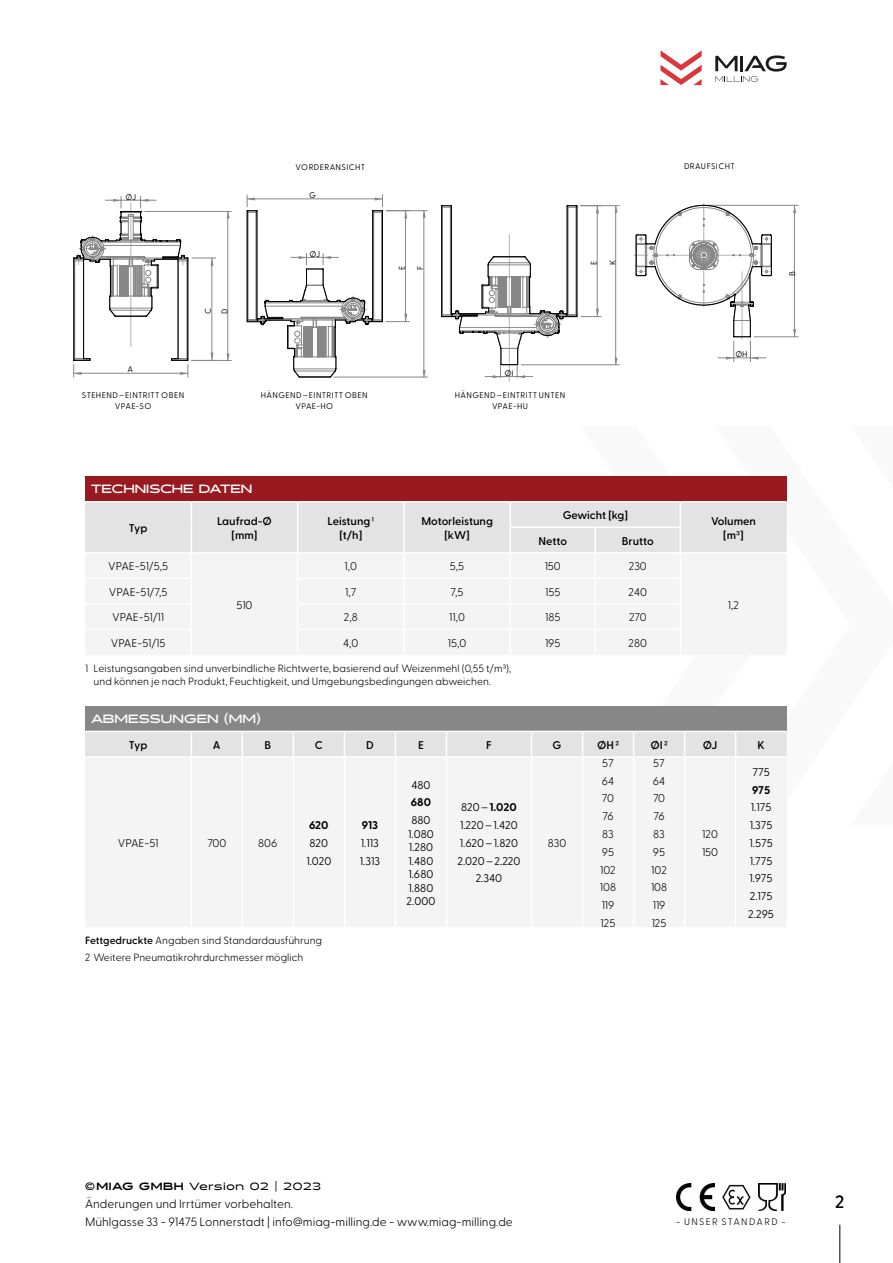
<style>
.page{position:relative;width:893px;height:1263px;background:#fff}
.page>*{position:absolute;margin:0;border:0;box-sizing:border-box;transform-origin:0 0}
.t1{font:600 18px "Greycliff CF";color:#000}
.t2{font:300 12px/18px "Greycliff CF";color:#000}
.t3{font:700 12px "Halogen";color:#fff}
.t4{font:300 11.25px/17.7px "Greycliff CF";letter-spacing:-.005em;color:#000}
.t5{font:11.25px/17.7px "Greycliff CF";color:#000}
.t6{font:600 11.25px/13.5px "Greycliff CF";color:#000;text-align:center}
.t7{font:700 11.25px "Greycliff CF";color:#000}
.t8{font:300 10.5px/13.5px "Greycliff CF";color:#000}
.t9{font:500 10.5px "Halogen";letter-spacing:.06em;color:#000}
.t10{font:300 9.6px "Greycliff CF";letter-spacing:.13em;color:#000}
.t11{font:8.25px/10.5px "Greycliff CF";letter-spacing:.04em;color:#000;text-align:center}
.s1{font-weight:600}
.s2{font-weight:700}
.s3{font-weight:900}
</style>
<div class="page">
<img style="left:676px;top:1183px;width:38px;height:27px">
<img style="left:722px;top:1184px;width:29px;height:26px">
<img style="left:759px;top:1183px;width:27px;height:27px">
<svg style="left:660px;top:50px;width:42px;height:35px"></svg>
<svg style="left:715px;top:55px;width:72px;height:27px"></svg>
<hr style="left:839px;top:1225px;width:1px;height:38px;background:#000">
<div style="left:85px;top:706px;width:702px;height:25px;background:#878787"></div>
<div style="left:85px;top:758px;width:701px;height:169px;background:#f4f4f4"></div>
<div style="left:85px;top:731px;width:702px;height:25px;background:#e3e3e3"></div>
<hr style="left:191px;top:758px;width:1px;height:169px;background:#fff">
<hr style="left:242px;top:758px;width:1px;height:169px;background:#fff">
<hr style="left:293px;top:758px;width:1px;height:169px;background:#fff">
<hr style="left:344px;top:758px;width:1px;height:169px;background:#fff">
<hr style="left:395px;top:758px;width:1px;height:169px;background:#fff">
<hr style="left:446px;top:758px;width:1px;height:169px;background:#fff">
<hr style="left:531px;top:758px;width:1px;height:169px;background:#fff">
<hr style="left:582px;top:758px;width:1px;height:169px;background:#fff">
<hr style="left:633px;top:758px;width:1px;height:169px;background:#fff">
<hr style="left:684px;top:758px;width:1px;height:169px;background:#fff">
<hr style="left:735px;top:758px;width:1px;height:169px;background:#fff">
<div style="left:85px;top:476px;width:702px;height:26px;background:#98191f"></div>
<hr style="left:85px;top:501px;width:106px;height:1px;background:#fff">
<hr style="left:191px;top:501px;width:107px;height:1px;background:#fff">
<hr style="left:298px;top:501px;width:106px;height:1px;background:#fff">
<hr style="left:404px;top:501px;width:106px;height:1px;background:#fff">
<hr style="left:510px;top:501px;width:85px;height:1px;background:#fff">
<hr style="left:595px;top:501px;width:85px;height:1px;background:#fff">
<hr style="left:680px;top:501px;width:107px;height:1px;background:#fff">
<svg style="left:85px;top:502px;width:702px;height:153px"></svg>
<hr style="left:510px;top:552px;width:85px;height:2px;background:#fff">
<hr style="left:595px;top:552px;width:85px;height:2px;background:#fff">
<hr style="left:754px;top:337px;width:44px;height:1px;background:#878787">
<hr style="left:708px;top:205px;width:90px;height:1px;background:#878787">
<hr style="left:794px;top:213px;width:1px;height:116px;background:#878787">
<svg style="left:793px;top:329px;width:3px;height:8px"></svg>
<svg style="left:793px;top:205px;width:3px;height:8px"></svg>
<svg style="left:634px;top:203px;width:139px;height:159px"></svg>
<hr style="left:191px;top:360px;width:40px;height:1px;background:#878787">
<hr style="left:145px;top:211px;width:86px;height:1px;background:#878787">
<hr style="left:227px;top:218px;width:1px;height:135px;background:#878787">
<svg style="left:227px;top:353px;width:3px;height:7px"></svg>
<svg style="left:227px;top:212px;width:3px;height:6px"></svg>
<svg style="left:73px;top:196px;width:143px;height:181px"></svg>
<hr style="left:386px;top:210px;width:41px;height:1px;background:#878787">
<hr style="left:334px;top:377px;width:93px;height:1px;background:#878787">
<hr style="left:424px;top:218px;width:1px;height:152px;background:#878787">
<svg style="left:423px;top:211px;width:3px;height:7px"></svg>
<svg style="left:423px;top:370px;width:3px;height:7px"></svg>
<svg style="left:246px;top:194px;width:163px;height:184px"></svg>
<hr style="left:509px;top:234px;width:1px;height:147px;background:#b8b4b4">
<hr style="left:580px;top:205px;width:39px;height:1px;background:#878787">
<hr style="left:521px;top:364px;width:98px;height:1px;background:#878787">
<hr style="left:615px;top:213px;width:1px;height:145px;background:#878787">
<svg style="left:615px;top:206px;width:3px;height:7px"></svg>
<svg style="left:615px;top:358px;width:3px;height:7px"></svg>
<svg style="left:441px;top:205px;width:161px;height:173px"></svg>
<p class="t11" style="left:125px;top:191px;width:12px">ØJ</p>
<p class="t11" style="left:127px;top:363px;width:7px">A</p>
<p class="t11" style="left:199px;top:314px;width:7px;line-height:16.4px;text-align:left;rotate:-90deg">C<br>D</p>
<p class="t11" style="left:296px;top:162px;width:71px">VORDERANSICHT</p>
<p class="t11" style="left:684px;top:160px;width:52px">DRAUFSICHT</p>
<p class="t11" style="left:309px;top:189px;width:8px">G</p>
<p class="t11" style="left:309px;top:248px;width:12px">ØJ</p>
<p class="t11" style="left:396px;top:270px;width:6px;rotate:-90deg">E</p>
<p class="t11" style="left:414px;top:270px;width:6px;rotate:-90deg">F</p>
<p class="t11" style="left:504px;top:367px;width:11px">ØI</p>
<p class="t11" style="left:588px;top:265px;width:6px;rotate:-90deg">E</p>
<p class="t11" style="left:607px;top:265px;width:7px;rotate:-90deg">K</p>
<p class="t11" style="left:735px;top:348px;width:14px">ØH</p>
<p class="t11" style="left:82px;top:390px;width:104px">STEHEND–EINTRITT OBEN<br>VPAE-SO</p>
<p class="t11" style="left:455px;top:390px;width:112px">HÄNGEND–EINTRITT UNTEN<br>VPAE-HU</p>
<p class="t11" style="left:261px;top:390px;width:108px">HÄNGEND–EINTRITT OBEN<br>VPAE-HO</p>
<p class="t11" style="left:786px;top:276px;width:6px;rotate:-90deg">B</p>
<p class="t3" style="left:91px;top:482px;width:163px">TECHNISCHE DATEN</p>
<p class="t6" style="left:129px;top:520px;width:20px">Typ</p>
<p class="t6" style="left:217px;top:514px;width:56px">Laufrad-Ø [mm]</p>
<p class="t6" style="left:328px;top:514px;width:48px">Leistung1 [t/h]</p>
<p class="t6" style="left:421px;top:514px;width:73px">Motorleistung [kW]</p>
<p class="t6" style="left:563px;top:508px;width:67px">Gewicht [kg]</p>
<p class="t6" style="left:538px;top:533px;width:30px">Netto</p>
<p class="t6" style="left:622px;top:533px;width:33px">Brutto</p>
<p class="t4" style="left:108px;top:556px;width:61px">VPAE-51/5,5</p>
<p class="t4" style="left:345px;top:556px;width:14px">1,0</p>
<p class="t4" style="left:450px;top:556px;width:16px">5,5</p>
<p class="t4" style="left:545px;top:556px;width:18px">150</p>
<p class="t4" style="left:629px;top:556px;width:20px">230</p>
<p class="t4" style="left:109px;top:582px;width:60px">VPAE-51/7,5</p>
<p class="t4" style="left:345px;top:582px;width:13px">1,7</p>
<p class="t4" style="left:451px;top:582px;width:15px">7,5</p>
<p class="t4" style="left:545px;top:582px;width:17px">155</p>
<p class="t4" style="left:629px;top:582px;width:20px">240</p>
<p class="t4" style="left:112px;top:607px;width:53px">VPAE-51/11</p>
<p class="t4" style="left:344px;top:607px;width:15px">2,8</p>
<p class="t4" style="left:449px;top:607px;width:17px">11,0</p>
<p class="t4" style="left:545px;top:607px;width:17px">185</p>
<p class="t4" style="left:629px;top:607px;width:19px">270</p>
<p class="t4" style="left:111px;top:633px;width:56px">VPAE-51/15</p>
<p class="t4" style="left:343px;top:633px;width:17px">4,0</p>
<p class="t4" style="left:448px;top:633px;width:20px">15,0</p>
<p class="t4" style="left:545px;top:633px;width:17px">195</p>
<p class="t4" style="left:629px;top:633px;width:20px">280</p>
<p class="t4" style="left:237px;top:595px;width:17px">510</p>
<p class="t8" style="left:94px;top:661px;width:419px;text-indent:-9px">1 Leistungsangaben sind unverbindliche Richtwerte, basierend auf Weizenmehl (0,55 t/m³), und können je nach Produkt, Feuchtigkeit, und Umgebungsbedingungen abweichen.</p>
<p class="t6" style="left:711px;top:514px;width:46px">Volumen [m3]</p>
<p class="t4" style="left:728px;top:595px;width:13px">1,2</p>
<p class="t3" style="left:91px;top:711px;width:171px">ABMESSUNGEN (MM)</p>
<p class="t6" style="left:129px;top:737px;width:20px">Typ</p>
<p class="t6" style="left:213px;top:737px;width:9px">A</p>
<p class="t6" style="left:265px;top:737px;width:8px">B</p>
<p class="t6" style="left:315px;top:737px;width:10px">C</p>
<p class="t6" style="left:366px;top:737px;width:9px">D</p>
<p class="t6" style="left:418px;top:737px;width:7px">E</p>
<p class="t6" style="left:486px;top:737px;width:7px">F</p>
<p class="t6" style="left:553px;top:737px;width:10px">G</p>
<p class="t6" style="left:597px;top:737px;width:24px">ØH2</p>
<p class="t6" style="left:650px;top:737px;width:19px">ØI2</p>
<p class="t6" style="left:703px;top:737px;width:16px">ØJ</p>
<p class="t6" style="left:757px;top:737px;width:9px">K</p>
<p class="t4" style="left:118px;top:833px;width:42px">VPAE-51</p>
<p class="t4" style="left:207px;top:833px;width:21px">700</p>
<p class="t4" style="left:258px;top:833px;width:21px">806</p>
<p class="t7" style="left:309px;top:816px;width:21px">620</p>
<p class="t5" style="left:306px;top:833px;width:27px">820<br>1.020</p>
<p class="t8" style="left:85px;top:931px;width:239px;line-height:17px"><span class="s1">Fettgedruckte</span> Angaben sind Standardausführung<br>2 Weitere Pneumatikrohrdurchmesser möglich</p>
<p class="t7" style="left:362px;top:816px;width:18px">913</p>
<p class="t5" style="left:360px;top:833px;width:22px">1.113<br>1.313</p>
<p class="t5" style="left:411px;top:775px;width:21px">480</p>
<p class="t7" style="left:411px;top:794px;width:22px">680</p>
<p class="t5" style="left:407px;top:812px;width:30px;line-height:13.5px;text-align:center">880<br>1.080<br>1.280<br>1.480<br>1.680<br>1.880<br>2.000</p>
<p class="t5" style="left:457px;top:798px;width:65px;text-align:center">820–<span class="s2">1.020<br></span>1.220–1.420<br>1.620–1.820<br>2.020–2.220<br>2.340</p>
<p class="t4" style="left:548px;top:833px;width:20px">830</p>
<p class="t4" style="left:600px;top:753px;width:18px">57<br>64<br>70<br>76<br>83<br>95<br>102<br>108<br>119<br>125</p>
<p class="t4" style="left:651px;top:753px;width:18px">57<br>64<br>70<br>76<br>83<br>95<br>102<br>108<br>119<br>125</p>
<p class="t4" style="left:702px;top:824px;width:18px">120<br>150</p>
<p class="t5" style="left:752px;top:762px;width:19px">775</p>
<p class="t7" style="left:752px;top:781px;width:20px">975</p>
<p class="t5" style="left:748px;top:798px;width:27px">1.175<br>1.375<br>1.575<br>1.775<br>1.975<br>2.175<br>2.295</p>
<p class="t9" style="left:85px;top:1179px;width:237px"><span class="s3">©MIAG GMBH</span> Version 02 | 2023</p>
<p class="t2" style="left:85px;top:1193px;width:429px">Änderungen und Irrtümer vorbehalten.<br>Mühlgasse 33 - 91475 Lonnerstadt | info@miag-milling.de - www.miag-milling.de</p>
<p class="t10" style="left:676px;top:1214px;width:111px">- UNSER STANDARD -</p>
<h1 class="t1" style="left:835px;top:1188px;width:11px">2</h1>
</div>
